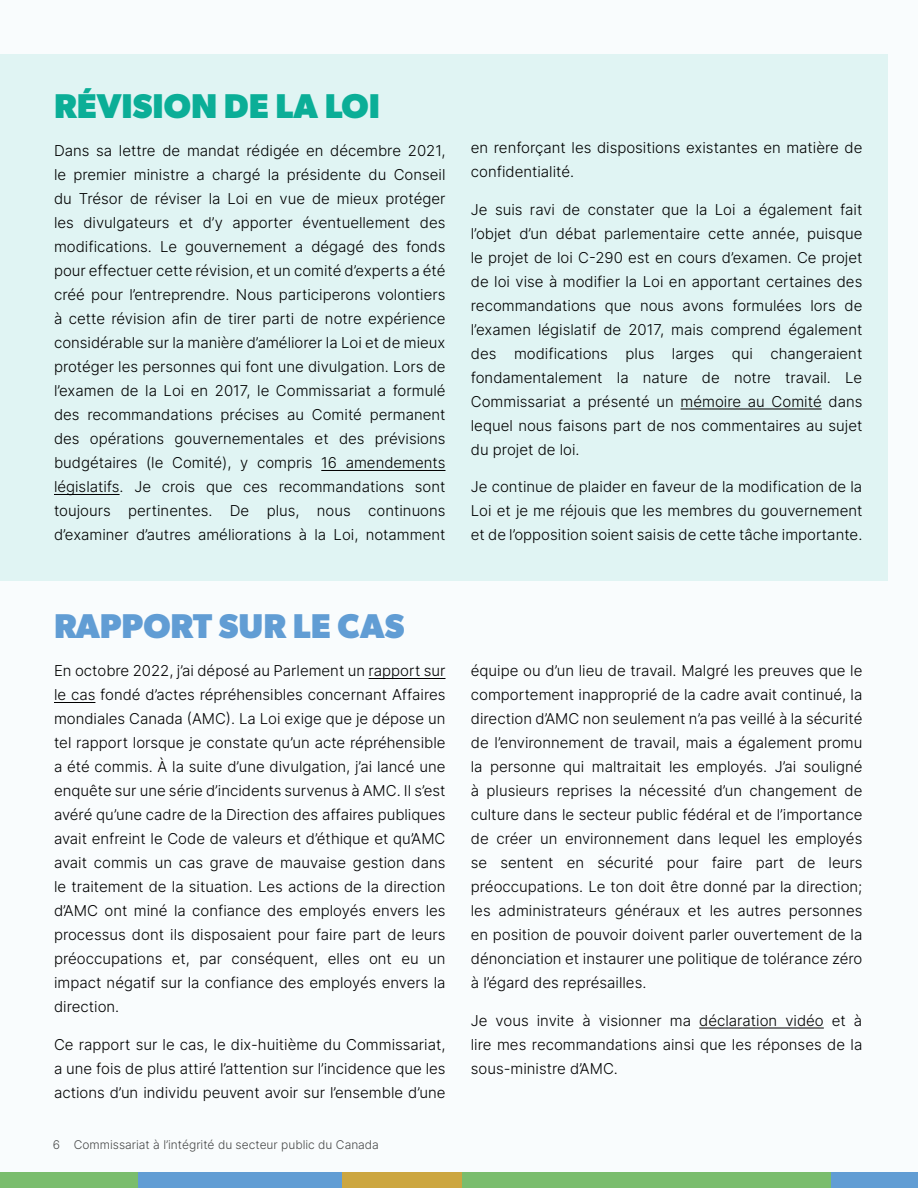
<style>
.page{position:relative;width:918px;height:1188px;background:#f6fbfd}
.page>*{position:absolute;margin:0;border:0;box-sizing:border-box;transform-origin:0 0}
.t1{font:700 34.5px "Gibson";color:#0bae97}
.t2{font:700 34.5px "Gibson";color:#619dd4}
.t3{font:15px/24px "Inter";color:#000;text-align:justify}
.t4{font:12px "Inter";color:#474848}
</style>
<div class="page">
<div style="left:0;top:54px;width:888px;height:526px;background:#e0f4f3"></div>
<div style="left:0;top:1173px;width:138px;height:15px;background:#7abd6d"></div>
<div style="left:659px;top:1173px;width:173px;height:15px;background:#7abd6d"></div>
<div style="left:138px;top:1173px;width:204px;height:15px;background:#619dd4"></div>
<div style="left:832px;top:1173px;width:86px;height:15px;background:#619dd4"></div>
<div style="left:342px;top:1173px;width:120px;height:15px;background:#cca640"></div>
<div style="left:462px;top:1173px;width:199px;height:15px;background:#7abd6d"></div>
<hr style="left:321px;top:470px;width:125px;height:1px;background:#000">
<hr style="left:54px;top:494px;width:66px;height:1px;background:#000">
<hr style="left:369px;top:678px;width:76px;height:1px;background:#000">
<hr style="left:54px;top:702px;width:41px;height:1px;background:#000">
<hr style="left:681px;top:409px;width:141px;height:1px;background:#000">
<hr style="left:699px;top:1028px;width:125px;height:1px;background:#000">
<h1 class="t1" style="left:54px;top:85px;width:327px">RÉVISION DE LA LOI</h1>
<p class="t3" style="left:54px;top:138px;width:393px">Dans sa lettre de mandat rédigée en décembre 2021, le premier ministre a chargé la présidente du Conseil du Trésor de réviser la Loi en vue de mieux protéger les divulgateurs et d’y apporter éventuellement des modifications. Le gouvernement a dégagé des fonds pour effectuer cette révision, et un comité d’experts a été créé pour l’entreprendre. Nous participerons volontiers à cette révision afin de tirer parti de notre expérience considérable sur la manière d’améliorer la Loi et de mieux protéger les personnes qui font une divulgation. Lors de l’examen de la Loi en 2017, le Commissariat a formulé des recommandations précises au Comité permanent des opérations gouvernementales et des prévisions budgétaires (le Comité), y compris 16 amendements législatifs. Je crois que ces recommandations sont toujours pertinentes. De plus, nous continuons d’examiner d’autres améliorations à la Loi, notamment</p>
<p class="t3" style="left:471px;top:135px;width:393px">en renforçant les dispositions existantes en matière de confidentialité.</p>
<p class="t3" style="left:471px;top:197px;width:393px">Je suis ravi de constater que la Loi a également fait l’objet d’un débat parlementaire cette année, puisque le projet de loi C-290 est en cours d’examen. Ce projet de loi vise à modifier la Loi en apportant certaines des recommandations que nous avons formulées lors de l’examen législatif de 2017, mais comprend également des modifications plus larges qui changeraient fondamentalement la nature de notre travail. Le Commissariat a présenté un mémoire au Comité dans lequel nous faisons part de nos commentaires au sujet du projet de loi.</p>
<p class="t3" style="left:471px;top:474px;width:393px">Je continue de plaider en faveur de la modification de la Loi et je me réjouis que les membres du gouvernement et de l’opposition soient saisis de cette tâche importante.</p>
<h1 class="t2" style="left:54px;top:606px;width:352px">RAPPORT SUR LE CAS</h1>
<p class="t3" style="left:54px;top:658px;width:393px">En octobre 2022, j’ai déposé au Parlement un rapport sur le cas fondé d’actes répréhensibles concernant Affaires mondiales Canada (AMC). La Loi exige que je dépose un tel rapport lorsque je constate qu’un acte répréhensible a été commis. À la suite d’une divulgation, j’ai lancé une enquête sur une série d’incidents survenus à AMC. Il s’est avéré qu’une cadre de la Direction des affaires publiques avait enfreint le Code de valeurs et d’éthique et qu’AMC avait commis un cas grave de mauvaise gestion dans le traitement de la situation. Les actions de la direction d’AMC ont miné la confiance des employés envers les processus dont ils disposaient pour faire part de leurs préoccupations et, par conséquent, elles ont eu un impact négatif sur la confiance des employés envers la direction.</p>
<p class="t3" style="left:54px;top:1032px;width:393px">Ce rapport sur le cas, le dix-huitième du Commissariat, a une fois de plus attiré l’attention sur l’incidence que les actions d’un individu peuvent avoir sur l’ensemble d’une</p>
<p class="t4" style="left:53px;top:1136px;width:328px">6 Commissariat à l’intégrité du secteur public du Canada</p>
<p class="t3" style="left:471px;top:658px;width:393px">équipe ou d’un lieu de travail. Malgré les preuves que le comportement inapproprié de la cadre avait continué, la direction d’AMC non seulement n’a pas veillé à la sécurité de l’environnement de travail, mais a également promu la personne qui maltraitait les employés. J’ai souligné à plusieurs reprises la nécessité d’un changement de culture dans le secteur public fédéral et de l’importance de créer un environnement dans lequel les employés se sentent en sécurité pour faire part de leurs préoccupations. Le ton doit être donné par la direction; les administrateurs généraux et les autres personnes en position de pouvoir doivent parler ouvertement de la dénonciation et instaurer une politique de tolérance zéro à l’égard des représailles.</p>
<p class="t3" style="left:471px;top:1008px;width:393px">Je vous invite à visionner ma déclaration vidéo et à lire mes recommandations ainsi que les réponses de la sous-ministre d’AMC.</p>
</div>
